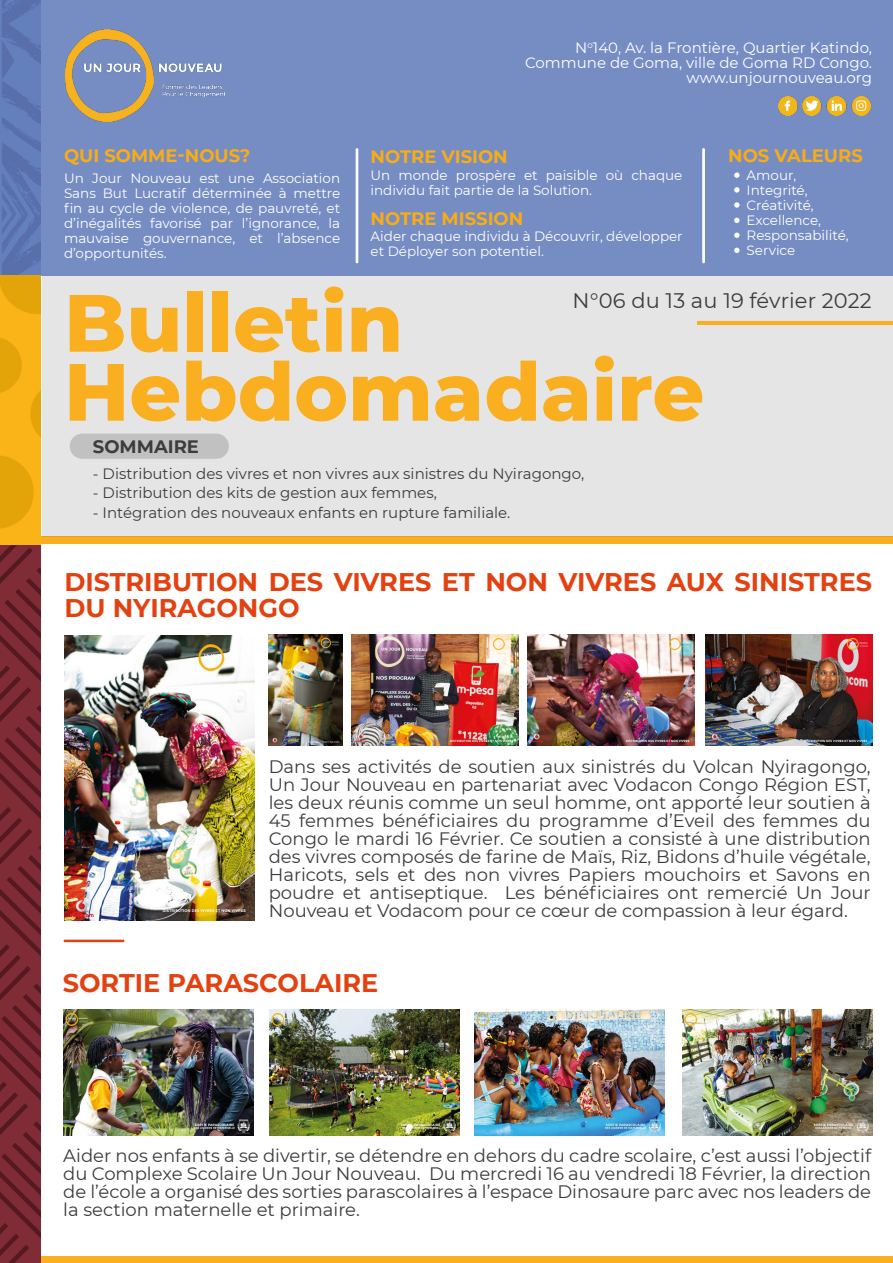
<style>
.page{position:relative;width:893px;height:1263px;background:#fff}
.page>*{position:absolute;margin:0;border:0;box-sizing:border-box;transform-origin:0 0}
.t1{font:800 81px/69px "Montserrat";color:#f9af20}
.t2{font:700 25.5px/25.5px "Montserrat";color:#e44111}
.t3{font:21px "Montserrat";letter-spacing:.005em;color:#3c3c3b}
.t4{font:18px/18px "Montserrat";color:#3c3c3b;text-align:justify}
.t5{font:700 18px "Montserrat";color:#f8ac16}
.t6{font:700 18px "Montserrat";color:#3c3c3b}
.t7{font:15px "Montserrat";color:#3c3c3b}
.t8{font:15px/15px "Montserrat";color:#fff;text-align:right}
.t9{font:13.5px/15px "Montserrat";color:#fff}
</style>
<div class="page">
<img style="left:0;top:1px;width:42px;height:1262px">
<img style="left:0;top:276px;width:42px;height:268px">
<div style="left:42px;top:536px;width:851px;height:727px;background:#f9af20"></div>
<div style="left:42px;top:544px;width:851px;height:711px;background:#fff"></div>
<div style="left:42px;top:260px;width:851px;height:276px;background:#e5e5e5"></div>
<div style="left:70px;top:434px;width:159px;height:25px;background:#c1c1c1;border-radius:13px"></div>
<div style="left:42px;top:0;width:851px;height:276px;background:#768dc4"></div>
<hr style="left:356px;top:148px;width:2px;height:115px;background:#fff">
<hr style="left:702px;top:148px;width:3px;height:115px;background:#fff">
<hr style="left:697px;top:321px;width:196px;height:3px;background:#f9af20">
<img style="left:65px;top:29px;width:161px;height:92px">
<hr style="left:64px;top:940px;width:60px;height:2px;background:#e44111">
<img style="left:779px;top:96px;width:91px;height:20px">
<svg style="left:734px;top:172px;width:5px;height:6px"></svg>
<svg style="left:734px;top:187px;width:5px;height:6px"></svg>
<svg style="left:734px;top:202px;width:5px;height:6px"></svg>
<svg style="left:734px;top:218px;width:5px;height:5px"></svg>
<svg style="left:734px;top:233px;width:5px;height:5px"></svg>
<svg style="left:734px;top:248px;width:5px;height:5px"></svg>
<img style="left:528px;top:635px;width:166px;height:111px">
<img style="left:352px;top:635px;width:166px;height:111px">
<img style="left:269px;top:635px;width:74px;height:111px">
<img style="left:64px;top:635px;width:190px;height:285px">
<img style="left:706px;top:635px;width:166px;height:111px">
<img style="left:63px;top:1009px;width:190px;height:127px">
<img style="left:475px;top:1009px;width:190px;height:127px">
<img style="left:269px;top:1009px;width:190px;height:127px">
<img style="left:682px;top:1009px;width:190px;height:127px">
<p class="t8" style="left:525px;top:40px;width:348px">N<sup>o</sup>140, Av. la Frontière, Quartier Katindo,<br>Commune de Goma, ville de Goma RD Congo. www.unjournouveau.org</p>
<p class="t5" style="left:728px;top:142px;width:136px">NOS VALEURS</p>
<p class="t9" style="left:747px;top:167px;width:104px">Amour,<br>Integrité,<br>Créativité,<br>Excellence,<br>Responsabilité,<br>Service</p>
<p class="t3" style="left:573px;top:286px;width:301px">N°06 du 13 au 19 février 2022</p>
<p class="t5" style="left:64px;top:143px;width:188px">QUI SOMME-NOUS?</p>
<p class="t9" style="left:64px;top:170px;width:278px;text-align:justify">Un Jour Nouveau est une Association Sans But Lucratif déterminée à mettre fin au cycle de violence, de pauvreté, et d’inégalités favorisé par l’ignorance, la mauvaise gouvernance, et l’absence d’opportunités.</p>
<p class="t5" style="left:371px;top:144px;width:139px">NOTRE VISION</p>
<p class="t9" style="left:371px;top:167px;width:313px">Un monde prospère et paisible où chaque individu fait partie de la Solution.</p>
<p class="t5" style="left:371px;top:205px;width:154px">NOTRE MISSION</p>
<p class="t9" style="left:371px;top:229px;width:314px">Aider chaque individu à Découvrir, développer et Déployer son potentiel.</p>
<h1 class="t1" style="left:64px;top:284px;width:642px">Bulletin<br>Hebdomadaire</h1>
<p class="t6" style="left:93px;top:433px;width:108px">SOMMAIRE</p>
<p class="t7" style="left:93px;top:463px;width:493px">- Distribution des vivres et non vivres aux sinistres du Nyiragongo,</p>
<p class="t7" style="left:93px;top:482px;width:345px">- Distribution des kits de gestion aux femmes,</p>
<p class="t7" style="left:93px;top:502px;width:419px">- Intégration des nouveaux enfants en rupture familiale.</p>
<h2 class="t2" style="left:64px;top:568px;width:809px">DISTRIBUTION DES VIVRES ET NON VIVRES AUX SINISTRES<br>DU NYIRAGONGO</h2>
<p class="t4" style="left:269px;top:756px;width:603px">Dans ses activités de soutien aux sinistrés du Volcan Nyiragongo, Un Jour Nouveau en partenariat avec Vodacon Congo Région EST, les deux réunis comme un seul homme, ont apporté leur soutien à 45 femmes bénéficiaires du programme d’Eveil des femmes du Congo le mardi 16 Février. Ce soutien a consisté à une distribution des vivres composés de farine de Maïs, Riz, Bidons d’huile végétale, Haricots, sels et des non vivres Papiers mouchoirs et Savons en poudre et antiseptique. Les bénéficiaires ont remercié Un Jour Nouveau et Vodacom pour ce cœur de compassion à leur égard.</p>
<h2 class="t2" style="left:63px;top:969px;width:317px">SORTIE PARASCOLAIRE</h2>
<p class="t4" style="left:63px;top:1146px;width:809px">Aider nos enfants à se divertir, se détendre en dehors du cadre scolaire, c’est aussi l’objectif du Complexe Scolaire Un Jour Nouveau. Du mercredi 16 au vendredi 18 Février, la direction de l’école a organisé des sorties parascolaires à l’espace Dinosaure parc avec nos leaders de la section maternelle et primaire.</p>
</div>
